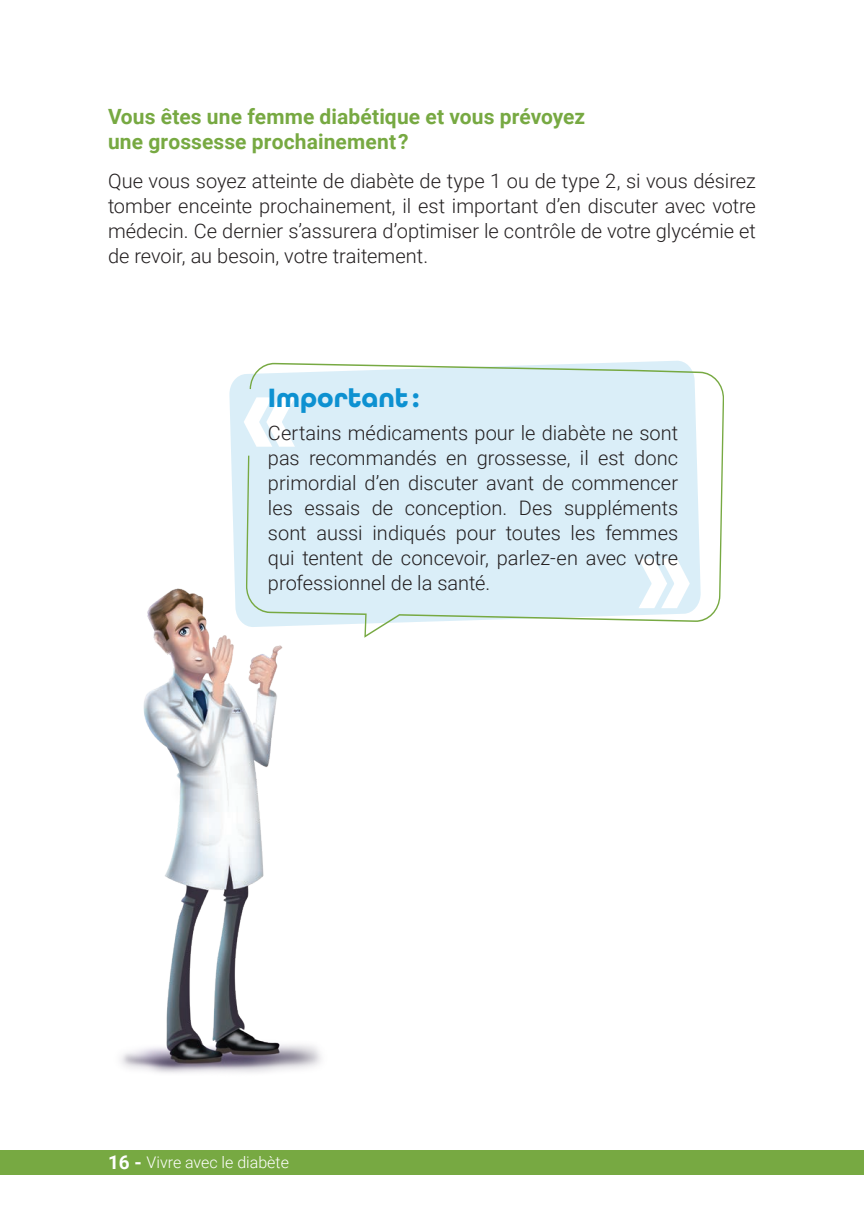
<style>
.page{position:relative;width:864px;height:1224px;background:#fff}
.page>*{position:absolute;margin:0;border:0;box-sizing:border-box;transform-origin:0 0}
.Titre_niveau_1{font:700 28px "All Round Gothic";color:#0d91d1}
.Texte_courant_10_12{font:700 21px/25px "Roboto";letter-spacing:.005em;color:#77a942}
.Texte_courant_10_12-2{font:300 20px/25px "Roboto";color:#231f20;text-align:justify}
.t1{font:300 16px "Roboto";color:#fff}
.s1{font-weight:700;font-size:19px}
</style>
<div class="page">
<div style="left:0;top:1150px;width:864px;height:25px;background:#77a942"></div>
<img style="left:120px;top:588px;width:201px;height:485px">
<svg style="left:229px;top:361px;width:456px;height:266px;fill:#daeef8"></svg>
<svg style="left:246px;top:363px;width:478px;height:276px;background:#ddeff6"></svg>
<svg style="left:242px;top:396px;width:55px;height:53px"></svg>
<svg style="left:637px;top:557px;width:54px;height:52px"></svg>
<p class="Texte_courant_10_12" style="left:108px;top:103px;width:479px">Vous êtes une femme diabétique et vous prévoyez une grossesse prochainement?</p>
<p class="Texte_courant_10_12-2" style="left:108px;top:168px;width:650px">Que vous soyez atteinte de diabète de type 1 ou de type 2, si vous désirez tomber enceinte prochainement, il est important d’en discuter avec votre médecin. Ce dernier s’assurera d’optimiser le contrôle de votre glycémie et de revoir, au besoin, votre traitement.</p>
<p class="Titre_niveau_1" style="left:268px;top:381px;width:153px">Important :</p>
<p class="Texte_courant_10_12-2" style="left:268px;top:419px;width:412px">Certains médicaments pour le diabète ne sont pas recommandés en grossesse, il est donc primordial d’en discuter avant de commencer les essais de conception. Des suppléments sont aussi indiqués pour toutes les femmes qui tentent de concevoir, parlez-en avec votre professionnel de la santé.</p>
<p class="t1" style="left:108px;top:1152px;width:182px"><span class="s1">16 -</span> Vivre avec le diabète</p>
</div>
